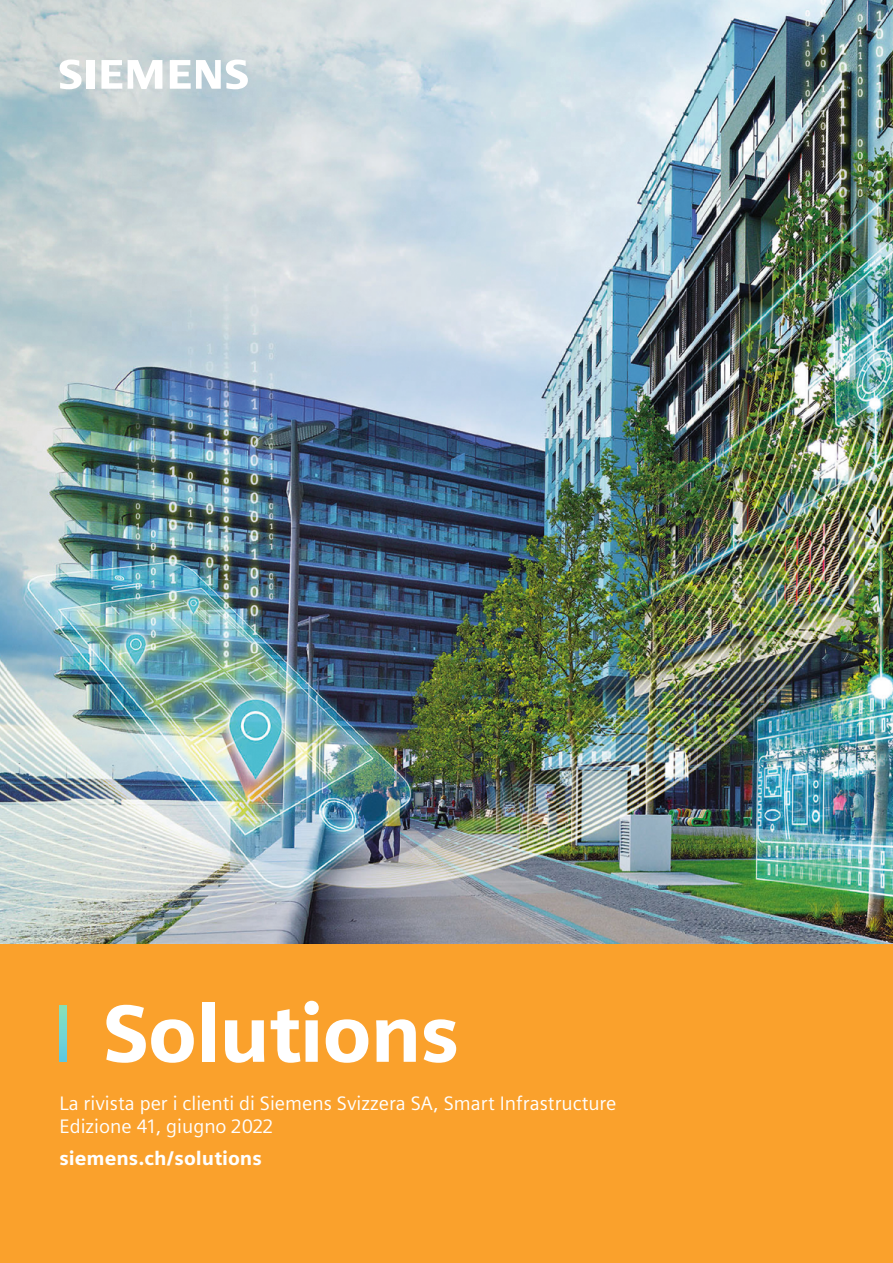
<style>
.page{position:relative;width:893px;height:1263px;background:#fff}
.page>*{position:absolute;margin:0;border:0;box-sizing:border-box;transform-origin:0 0}
.t1{font:900 81px "Siemens Sans";letter-spacing:-.02em;color:#fff}
.t2{font:19.5px/23.4px "Siemens Sans";color:#fff}
.t3{font:900 19.5px "Siemens Sans";color:#fff}
</style>
<div class="page">
<img style="left:0;top:0;width:893px;height:944px">
<div style="left:0;top:944px;width:893px;height:319px;background:#faa12c"></div>
<svg style="left:60px;top:1006px;width:6px;height:56px"></svg>
<svg style="left:60px;top:60px;width:34px;height:29px"></svg>
<svg style="left:101px;top:60px;width:21px;height:29px"></svg>
<svg style="left:128px;top:60px;width:34px;height:29px"></svg>
<svg style="left:170px;top:60px;width:78px;height:29px"></svg>
<h1 class="t1" style="left:103px;top:969px;width:358px">Solutions</h1>
<p class="t2" style="left:60px;top:1090px;width:558px">La rivista per i clienti di Siemens Svizzera SA, Smart Infrastructure<br>Edizione 41, giugno 2022</p>
<p class="t3" style="left:60px;top:1143px;width:204px">siemens.ch/solutions</p>
</div>
